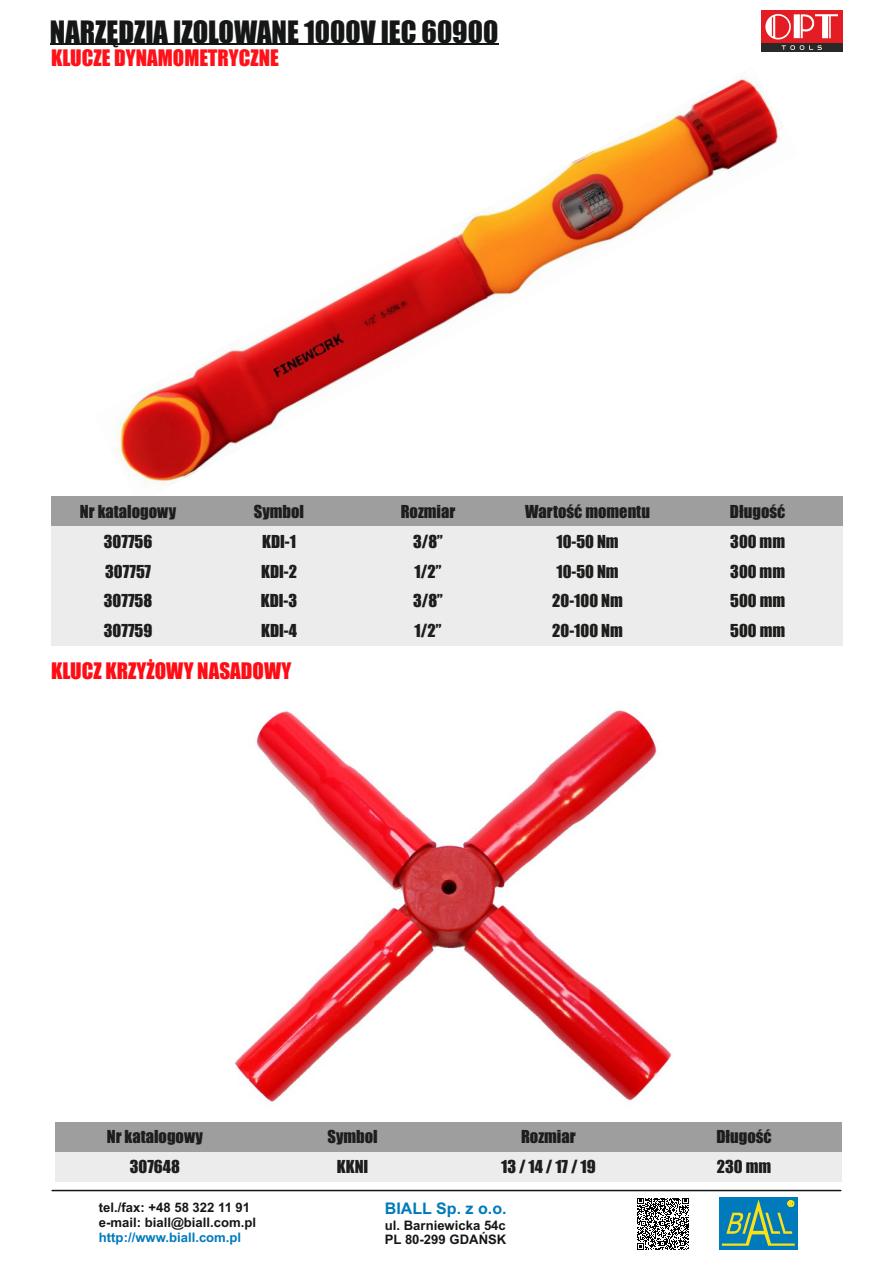
<style>
.page{position:relative;width:893px;height:1262px;background:#fff}
.page>*{position:absolute;margin:0;border:0;box-sizing:border-box;transform-origin:0 0}
.t1{font:28.5px "Impact";color:#151616}
.t2{font:21px "Impact";color:#ff1119}
.t3{font:21px "Impact";color:#ff0c15}
.t4{font:16.5px "Impact";color:#1d1d1c}
.t5{font:700 16.05px "Arial";color:#007abb}
.t6{font:700 13.05px/14.7px "Arial";color:#151616}
.t7{font:700 13.05px "Arial";color:#007abb}
</style>
<div class="page">
<img style="left:234px;top:709px;width:439px;height:395px">
<img style="left:112px;top:71px;width:669px;height:415px">
<div style="left:51px;top:496px;width:154px;height:30px;background:#9e9e9e"></div>
<div style="left:205px;top:496px;width:148px;height:30px;background:#9e9e9e"></div>
<div style="left:353px;top:496px;width:149px;height:30px;background:#9e9e9e"></div>
<div style="left:502px;top:496px;width:170px;height:30px;background:#9e9e9e"></div>
<div style="left:672px;top:496px;width:170px;height:30px;background:#9e9e9e"></div>
<div style="left:51px;top:526px;width:154px;height:30px;background:#ececec"></div>
<div style="left:205px;top:526px;width:148px;height:30px;background:#ececec"></div>
<div style="left:353px;top:526px;width:149px;height:30px;background:#ececec"></div>
<div style="left:502px;top:526px;width:170px;height:30px;background:#ececec"></div>
<div style="left:672px;top:526px;width:170px;height:30px;background:#ececec"></div>
<div style="left:51px;top:556px;width:154px;height:30px;background:#ececec"></div>
<div style="left:205px;top:556px;width:148px;height:30px;background:#ececec"></div>
<div style="left:353px;top:556px;width:149px;height:30px;background:#ececec"></div>
<div style="left:502px;top:556px;width:170px;height:30px;background:#ececec"></div>
<div style="left:672px;top:556px;width:170px;height:30px;background:#ececec"></div>
<div style="left:51px;top:586px;width:154px;height:29px;background:#ececec"></div>
<div style="left:205px;top:586px;width:148px;height:29px;background:#ececec"></div>
<div style="left:353px;top:586px;width:149px;height:29px;background:#ececec"></div>
<div style="left:502px;top:586px;width:170px;height:29px;background:#ececec"></div>
<div style="left:672px;top:586px;width:170px;height:29px;background:#ececec"></div>
<div style="left:51px;top:615px;width:154px;height:30px;background:#ececec"></div>
<div style="left:205px;top:615px;width:148px;height:30px;background:#ececec"></div>
<div style="left:353px;top:615px;width:149px;height:30px;background:#ececec"></div>
<div style="left:502px;top:615px;width:170px;height:30px;background:#ececec"></div>
<div style="left:672px;top:615px;width:170px;height:30px;background:#ececec"></div>
<div style="left:55px;top:1121px;width:200px;height:30px;background:#9e9e9e"></div>
<div style="left:255px;top:1121px;width:195px;height:30px;background:#9e9e9e"></div>
<div style="left:450px;top:1121px;width:196px;height:30px;background:#9e9e9e"></div>
<div style="left:646px;top:1121px;width:195px;height:30px;background:#9e9e9e"></div>
<div style="left:55px;top:1151px;width:200px;height:30px;background:#ececec"></div>
<div style="left:255px;top:1151px;width:195px;height:30px;background:#ececec"></div>
<div style="left:450px;top:1151px;width:196px;height:30px;background:#ececec"></div>
<div style="left:646px;top:1151px;width:195px;height:30px;background:#ececec"></div>
<hr style="left:50px;top:43px;width:448px;height:1px;background:#151616">
<div style="left:761px;top:10px;width:81px;height:33px;background:#e41d24"></div>
<svg style="left:765px;top:14px;width:73px;height:25px"></svg>
<div style="left:761px;top:43px;width:81px;height:9px;background:#292928"></div>
<svg style="left:781px;top:45px;width:40px;height:5px"></svg>
<hr style="left:52px;top:1189px;width:788px;height:2px;background:#151616">
<div style="left:719px;top:1197px;width:78px;height:52px;background:#007abb"></div>
<svg style="left:721px;top:1199px;width:73px;height:46px"></svg>
<svg style="left:637px;top:1198px;width:52px;height:51px"></svg>
<h1 class="t1" style="left:50px;top:21px;width:450px">NARZĘDZIA IZOLOWANE 1000V IEC 60900</h1>
<p class="t2" style="left:51px;top:50px;width:229px">KLUCZE DYNAMOMETRYCZNE</p>
<p class="t4" style="left:80px;top:505px;width:98px">Nr katalogowy</p>
<p class="t4" style="left:254px;top:505px;width:52px">Symbol</p>
<p class="t4" style="left:400px;top:505px;width:56px">Rozmiar</p>
<p class="t4" style="left:525px;top:505px;width:126px">Wartość momentu</p>
<p class="t4" style="left:730px;top:505px;width:57px">Długość</p>
<p class="t4" style="left:104px;top:535px;width:50px">307756</p>
<p class="t4" style="left:262px;top:535px;width:35px">KDI-1</p>
<p class="t4" style="left:413px;top:535px;width:31px">3/8”</p>
<p class="t4" style="left:556px;top:535px;width:64px">10-50 Nm</p>
<p class="t4" style="left:730px;top:535px;width:56px">300 mm</p>
<p class="t4" style="left:105px;top:564px;width:47px">307757</p>
<p class="t4" style="left:261px;top:564px;width:37px">KDI-2</p>
<p class="t4" style="left:414px;top:564px;width:28px">1/2”</p>
<p class="t4" style="left:556px;top:564px;width:64px">10-50 Nm</p>
<p class="t4" style="left:730px;top:564px;width:56px">300 mm</p>
<p class="t4" style="left:104px;top:594px;width:50px">307758</p>
<p class="t4" style="left:261px;top:594px;width:38px">KDI-3</p>
<p class="t4" style="left:413px;top:594px;width:31px">3/8”</p>
<p class="t4" style="left:552px;top:594px;width:72px">20-100 Nm</p>
<p class="t4" style="left:730px;top:594px;width:56px">500 mm</p>
<p class="t4" style="left:104px;top:624px;width:50px">307759</p>
<p class="t4" style="left:261px;top:624px;width:37px">KDI-4</p>
<p class="t4" style="left:414px;top:624px;width:28px">1/2”</p>
<p class="t4" style="left:552px;top:624px;width:72px">20-100 Nm</p>
<p class="t4" style="left:730px;top:624px;width:56px">500 mm</p>
<p class="t3" style="left:51px;top:662px;width:242px">KLUCZ KRZYŻOWY NASADOWY</p>
<p class="t4" style="left:107px;top:1130px;width:98px">Nr katalogowy</p>
<p class="t4" style="left:327px;top:1130px;width:52px">Symbol</p>
<p class="t4" style="left:521px;top:1130px;width:56px">Rozmiar</p>
<p class="t4" style="left:716px;top:1130px;width:57px">Długość</p>
<p class="t4" style="left:130px;top:1160px;width:52px">307648</p>
<p class="t4" style="left:337px;top:1160px;width:33px">KKNI</p>
<p class="t4" style="left:501px;top:1160px;width:96px">13 / 14 / 17 / 19</p>
<p class="t4" style="left:717px;top:1160px;width:56px">230 mm</p>
<p class="t6" style="left:99px;top:1201px;width:159px">tel./fax: +48 58 322 11 91 e-mail: biall@biall.com.pl</p>
<p class="t7" style="left:99px;top:1232px;width:144px">http://www.biall.com.pl</p>
<p class="t5" style="left:385px;top:1202px;width:123px">BIALL Sp. z o.o.</p>
<p class="t6" style="left:385px;top:1218px;width:123px">ul. Barniewicka 54c<br>PL 80-299 GDAŃSK</p>
</div>
